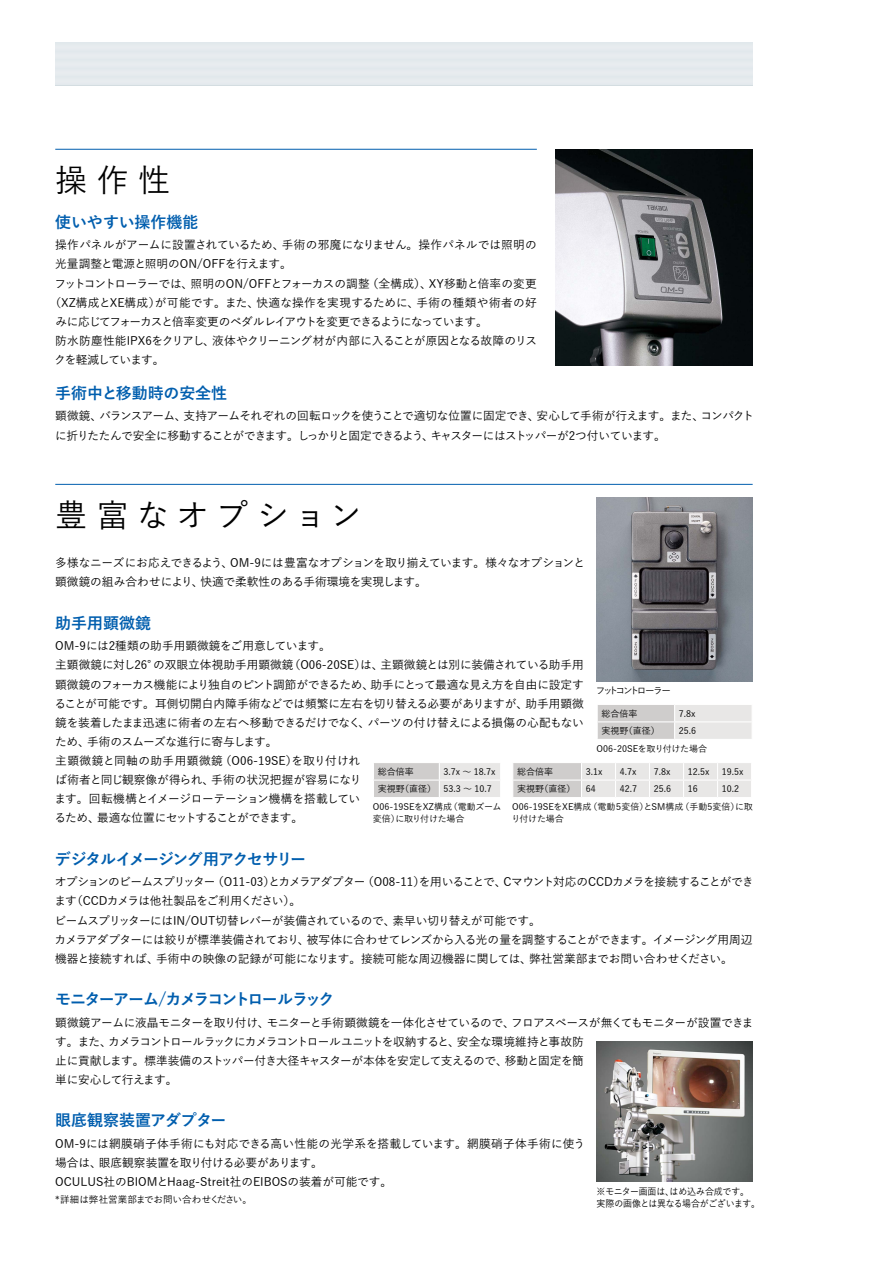
<style>
.page{position:relative;width:893px;height:1263px;background:#fff}
.page>*{position:absolute;margin:0;border:0;box-sizing:border-box;transform-origin:0 0}
.t1{font:500 31.95px "Yu Go";letter-spacing:.235em;color:#000}
.t2{font:500 31.95px "Yu Go";letter-spacing:.27em;color:#000}
.t3{font:700 15.9px "Yu Go";letter-spacing:-.005em;color:#005eae}
.t4{font:700 15.9px "Yu Go";letter-spacing:-.1em;color:#005eae}
.t5{font:700 15.9px "Yu Go";letter-spacing:-.085em;color:#005eae}
.t6{font:700 15.9px "Yu Go";color:#005eae}
.t7{font:700 15.9px "Yu Go";letter-spacing:-.05em;color:#005eae}
.t8{font:500 11.7px/19.2px "Yu Go";letter-spacing:-.03em;color:#000}
.t9{font:500 11.7px/19.2px "Yu Go";letter-spacing:-.05em;color:#000}
.t10{font:500 11.7px/19.2px "Yu Go";letter-spacing:-.055em;color:#000}
.t11{font:500 11.7px/19.2px "Yu Go";color:#000}
.t12{font:500 11.7px "Yu Go";letter-spacing:-.075em;color:#000}
.t13{font:500 11.7px "Yu Go";letter-spacing:.015em;color:#000}
.t14{font:500 11.7px "Yu Go";letter-spacing:-.01em;color:#000}
.t15{font:500 11.7px "Yu Go";letter-spacing:-.005em;color:#000}
.t16{font:500 9.6px/12px "Yu Go";letter-spacing:-.025em;color:#000;scale:.93 1}
.t17{font:500 9.6px "Yu Go";letter-spacing:-.025em;color:#000}
.t18{font:500 9.6px "Yu Go";letter-spacing:-.26em;color:#000}
.t19{font:500 9px/18px "Yu Go";color:#000}
.t20{font:500 9px "Yu Go";letter-spacing:-.025em;color:#000}
</style>
<div class="page">
<div style="left:55px;top:43px;width:698px;height:8px;background:#e6ebee"></div>
<div style="left:55px;top:51px;width:698px;height:9px;background:#e6ebee"></div>
<div style="left:55px;top:60px;width:698px;height:8px;background:#e6ebee"></div>
<div style="left:55px;top:68px;width:698px;height:9px;background:#e6ebee"></div>
<div style="left:55px;top:77px;width:698px;height:8px;background:#e6ebee"></div>
<hr style="left:55px;top:149px;width:482px;height:1px;background:#005eae">
<hr style="left:55px;top:484px;width:698px;height:1px;background:#005eae">
<img style="left:597px;top:1041px;width:156px;height:140px">
<img style="left:555px;top:150px;width:198px;height:215px">
<img style="left:597px;top:497px;width:156px;height:184px">
<svg style="left:597px;top:705px;width:155px;height:34px;background:#dddbda"></svg>
<svg style="left:513px;top:763px;width:238px;height:34px;background:#e2e1e0"></svg>
<svg style="left:374px;top:763px;width:126px;height:34px;background:#dcdbda"></svg>
<h1 class="t2" style="left:55px;top:150px;width:116px">操作性</h1>
<h2 class="t3" style="left:55px;top:213px;width:145px">使いやすい操作機能</h2>
<p class="t14" style="left:55px;top:234px;width:483px">操作パネルがアームに設置されているため、手術の邪魔になりません。操作パネルでは照明の</p>
<p class="t15" style="left:55px;top:253px;width:238px">光量調整と電源と照明のON/OFFを行えます。</p>
<p class="t8" style="left:54px;top:272px;width:484px">フットコントローラーでは、照明のON/OFFとフォーカスの調整（全構成）、XY移動と倍率の変更</p>
<p class="t13" style="left:49px;top:292px;width:489px">（XZ構成とXE構成）が可能です。また、快適な操作を実現するために、手術の種類や術者の好</p>
<p class="t12" style="left:55px;top:311px;width:434px">みに応じてフォーカスと倍率変更のペダルレイアウトを変更できるようになっています。</p>
<p class="t8" style="left:55px;top:330px;width:483px">防水防塵性能IPX6をクリアし、液体やクリーニング材が内部に入ることが原因となる故障のリス</p>
<p class="t12" style="left:54px;top:349px;width:112px">クを軽減しています。</p>
<h2 class="t6" style="left:55px;top:384px;width:173px">手術中と移動時の安全性</h2>
<p class="t10" style="left:55px;top:405px;width:700px">顕微鏡、バランスアーム、支持アームそれぞれの回転ロックを使うことで適切な位置に固定でき、安心して手術が行えます。また、コンパクトに折りたたんで安全に移動することができます。しっかりと固定できるよう、キャスターにはストッパーが2つ付いています。</p>
<h1 class="t1" style="left:55px;top:485px;width:308px">豊富なオプション</h1>
<p class="t8" style="left:55px;top:552px;width:531px">多様なニーズにお応えできるよう、OM-9には豊富なオプションを取り揃えています。様々なオプションと顕微鏡の組み合わせにより、快適で柔軟性のある手術環境を実現します。</p>
<h2 class="t7" style="left:55px;top:614px;width:97px">助手用顕微鏡</h2>
<p class="t8" style="left:54px;top:635px;width:531px">OM-9には2種類の助手用顕微鏡をご用意しています。<br>主顕微鏡に対し26°の双眼立体視助手用顕微鏡（O06-20SE）は、主顕微鏡とは別に装備されている助手用顕微鏡のフォーカス機能により独自のピント調節ができるため、助手にとって最適な見え方を自由に設定することが可能です。耳側切開白内障手術などでは頻繁に左右を切り替える必要がありますが、助手用顕微鏡を装着したまま迅速に術者の左右へ移動できるだけでなく、パーツの付け替えによる損傷の心配もないため、手術のスムーズな進行に寄与します。<br>主顕微鏡と同軸の助手用顕微鏡（O06-19SE）を取り付けれ<br>ば術者と同じ観察像が得られ、手術の状況把握が容易になり<br>ます。回転機構とイメージローテーション機構を搭載してい<br>るため、最適な位置にセットすることができます。</p>
<h2 class="t5" style="left:55px;top:850px;width:253px">デジタルイメージング用アクセサリー</h2>
<p class="t8" style="left:54px;top:871px;width:701px">オプションのビームスプリッター（O11-03）とカメラアダプター（O08-11）を用いることで、Cマウント対応のCCDカメラを接続することができます（CCDカメラは他社製品をご利用ください）。<br>ビームスプリッターにはIN/OUT切替レバーが装備されているので、素早い切り替えが可能です。<br>カメラアダプターには絞りが標準装備されており、被写体に合わせてレンズから入る光の量を調整することができます。イメージング用周辺機器と接続すれば、手術中の映像の記録が可能になります。接続可能な周辺機器に関しては、弊社営業部までお問い合わせください。</p>
<h2 class="t4" style="left:55px;top:990px;width:281px">モニターアーム/カメラコントロールラック</h2>
<p class="t9" style="left:55px;top:1011px;width:700px">顕微鏡アームに液晶モニターを取り付け、モニターと手術顕微鏡を一体化させているので、フロアスペースが無くてもモニターが設置できます。また、カメラコントロールラックにカメラコントロールユニットを収納すると、安全な環境維持と事故防<br>止に貢献します。標準装備のストッパー付き大径キャスターが本体を安定して支えるので、移動と固定を簡<br>単に安心して行えます。</p>
<h2 class="t3" style="left:55px;top:1111px;width:173px">眼底観察装置アダプター</h2>
<p class="t11" style="left:55px;top:1132px;width:531px">OM-9には網膜硝子体手術にも対応できる高い性能の光学系を搭載しています。網膜硝子体手術に使う場合は、眼底観察装置を取り付ける必要があります。<br>OCULUS社のBIOMとHaag-Streit社のEIBOSの装着が可能です。</p>
<p class="t17" style="left:55px;top:1191px;width:198px">*詳細は弊社営業部までお問い合わせください。</p>
<p class="t18" style="left:596px;top:681px;width:76px">フットコントローラー</p>
<p class="t19" style="left:601px;top:703px;width:37px">総合倍率</p>
<p class="t19" style="left:679px;top:703px;width:18px">7.8x</p>
<p class="t19" style="left:601px;top:721px;width:60px">実視野（直径）</p>
<p class="t19" style="left:597px;top:721px;width:112px;text-indent:82px">25.6<br>O06-20SEを取り付けた場合</p>
<p class="t19" style="left:378px;top:761px;width:38px">総合倍率</p>
<p class="t19" style="left:444px;top:761px;width:53px">3.7x ～ 18.7x</p>
<p class="t19" style="left:378px;top:779px;width:116px">実視野（直径） 53.3 ～ 10.7</p>
<p class="t19" style="left:373px;top:797px;width:130px">O06-19SEをXZ構成（電動ズーム</p>
<p class="t20" style="left:373px;top:811px;width:93px">変倍）に取り付けた場合</p>
<p class="t19" style="left:517px;top:761px;width:37px">総合倍率</p>
<p class="t19" style="left:586px;top:761px;width:18px">3.1x</p>
<p class="t19" style="left:620px;top:761px;width:18px">4.7x</p>
<p class="t19" style="left:654px;top:761px;width:18px">7.8x</p>
<p class="t19" style="left:688px;top:761px;width:23px">12.5x</p>
<p class="t19" style="left:722px;top:761px;width:23px">19.5x</p>
<p class="t19" style="left:517px;top:779px;width:80px">実視野（直径） 64</p>
<p class="t19" style="left:620px;top:779px;width:19px">42.7</p>
<p class="t19" style="left:654px;top:779px;width:19px">25.6</p>
<p class="t19" style="left:688px;top:779px;width:11px">16</p>
<p class="t19" style="left:512px;top:779px;width:242px;text-indent:210px">10.2<br>O06-19SEをXE構成（電動５変倍）とSM構成（手動5変倍）に取</p>
<p class="t19" style="left:511px;top:809px;width:54px">り付けた場合</p>
<p class="t16" style="left:597px;top:1184px;width:177px">※モニター画面は、はめ込み合成です。実際の画像とは異なる場合がございます。</p>
</div>
